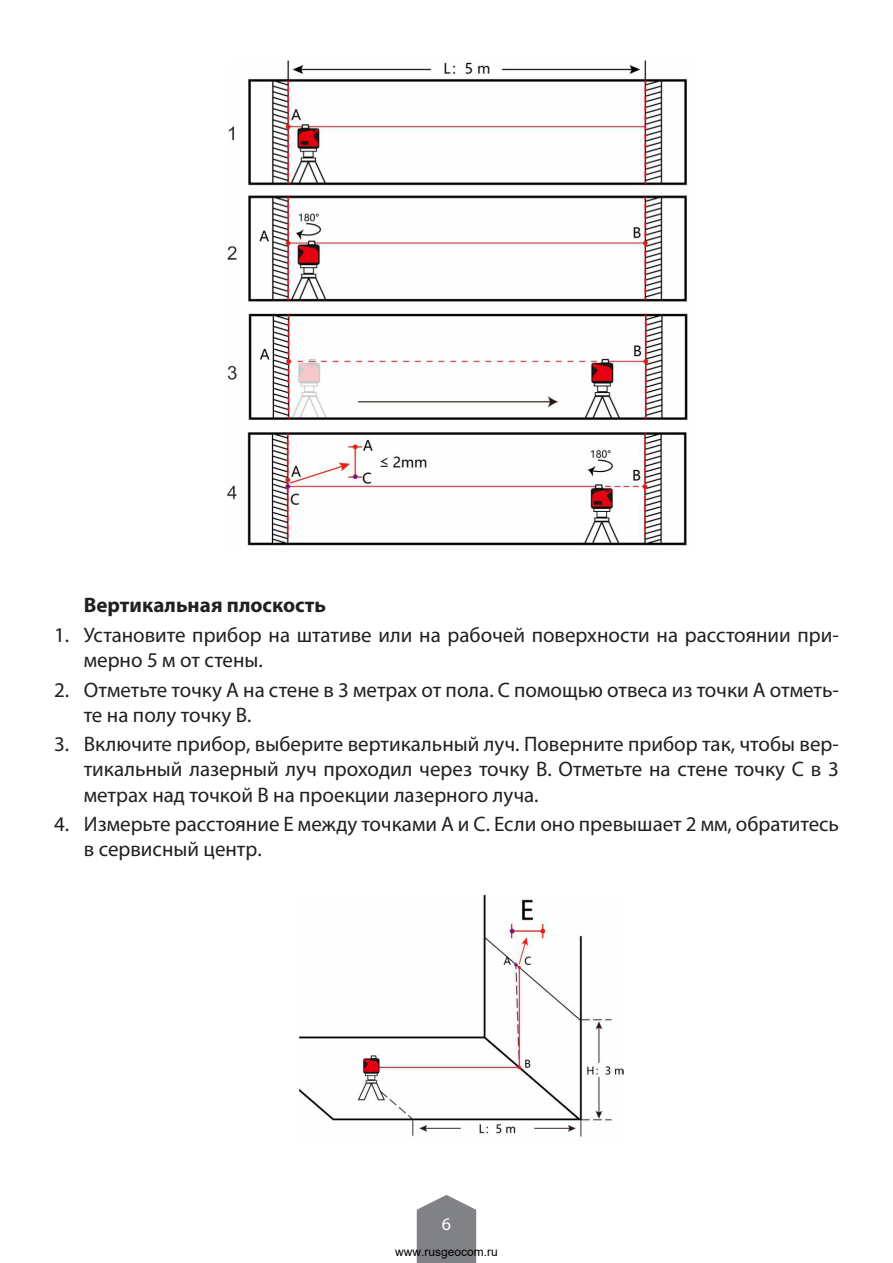
<style>
.page{position:relative;width:893px;height:1263px;background:#fff}
.page>*{position:absolute;margin:0;border:0;box-sizing:border-box;transform-origin:0 0}
.t1{font:21px/25.2px "Myriad Pro";color:#231f20}
.t2{font:700 21px "Myriad Pro";color:#231f20}
.t3{font:18px "Myriad Pro";color:#fff}
.t4{font:12px "Arial";color:#000}
</style>
<div class="page">
<svg style="left:417px;top:1195px;width:59px;height:68px;background:#8d8f91"></svg>
<img style="left:227px;top:61px;width:461px;height:485px">
<img style="left:299px;top:894px;width:324px;height:243px">
<p class="t2" style="left:84px;top:592px;width:244px">Вертикальная плоскость</p>
<p class="t1" style="left:84px;top:622px;width:757px;text-indent:-30px">1. Установите прибор на штативе или на рабочей поверхности на расстоянии при&shy;мерно 5 м от стены.</p>
<p class="t1" style="left:84px;top:676px;width:757px;text-indent:-30px">2. Отметьте точку А на стене в 3 метрах от пола. С помощью отвеса из точки А отметь&shy;те на полу точку В.</p>
<p class="t1" style="left:84px;top:731px;width:757px;text-align:justify;text-indent:-30px">3. Включите прибор, выберите вертикальный луч. Поверните прибор так, чтобы вер&shy;тикальный лазерный луч проходил через точку B. Отметьте на стене точку С в 3 метрах над точкой B на проекции лазерного луча.</p>
<p class="t1" style="left:84px;top:811px;width:757px;text-indent:-30px">4. Измерьте расстояние Е между точками А и С. Если оно превышает 2 мм, обратитесь в сервисный центр.</p>
<p class="t3" style="left:442px;top:1213px;width:11px">6</p>
<p class="t4" style="left:395px;top:1244px;width:104px">www.rusgeocom.ru</p>
</div>
